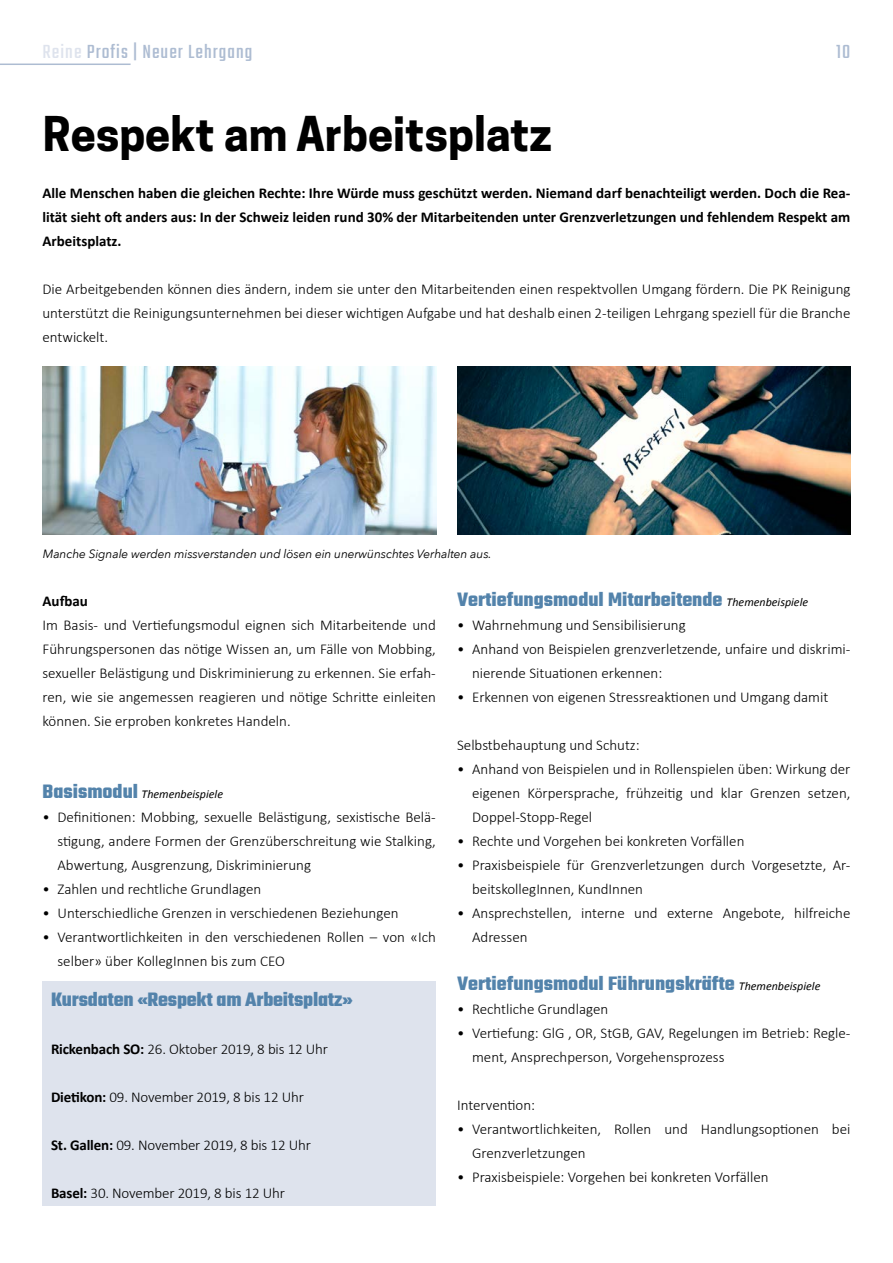
<style>
.page{position:relative;width:893px;height:1263px;background:#fff}
.page>*{position:absolute;margin:0;border:0;box-sizing:border-box;transform-origin:0 0}
.t1{font:700 45px "Cooper Hewitt";color:#000}
.t2{font:700 21px "Teko";color:#5383ab}
.t3{font:21px "Teko";letter-spacing:.05em;color:#adbcd2}
.t4{font:300 15px/24px "Calibri";color:#000}
.t5{font:700 15px/24px "Calibri";color:#000;text-align:justify}
.t6{font:italic 12px "Avenir Next";letter-spacing:-.01em;color:#000}
.t7{font:italic 12px "Calibri";color:#000}
.s1{color:#dee3ed}
.s2{font-family:"Teko";font-weight:700;font-style:normal;font-size:21px;color:#5383ab}
.s3{font-weight:700}
.s4{font-family:"Calibri";font-weight:400;font-style:italic;font-size:12px;color:#000}
</style>
<div class="page">
<hr style="left:0;top:64px;width:131px;height:1px;background:#adbcd2">
<img style="left:43px;top:366px;width:393px;height:168px">
<img style="left:457px;top:366px;width:394px;height:168px">
<div style="left:43px;top:981px;width:393px;height:225px;background:#dee3ed"></div>
<h2 class="t3" style="left:43px;top:40px;width:211px"><span class="s1">Reine</span> Profis | Neuer Lehrgang</h2>
<h1 class="t1" style="left:43px;top:107px;width:511px">Respekt am Arbeitsplatz</h1>
<h2 class="t3" style="left:836px;top:40px;width:16px">10</h2>
<p class="t5" style="left:43px;top:181px;width:809px">Alle Menschen haben die gleichen Rechte: Ihre Würde muss geschützt werden. Niemand darf benachteiligt werden. Doch die Rea&shy;lität sieht oft anders aus: In der Schweiz leiden rund 30% der Mitarbeitenden unter Grenzverletzungen und fehlendem Respekt am Arbeitsplatz.</p>
<p class="t4" style="left:43px;top:276px;width:809px;text-align:justify">Die Arbeitgebenden können dies ändern, indem sie unter den Mitarbeitenden einen respektvollen Umgang fördern. Die PK Reinigung unterstützt die Reinigungsunternehmen bei dieser wichtigen Aufgabe und hat deshalb einen 2-teiligen Lehrgang speziell für die Branche entwickelt.</p>
<p class="t6" style="left:43px;top:544px;width:450px">Manche Signale werden missverstanden und lösen ein unerwünschtes Verhalten aus.</p>
<p class="t5" style="left:43px;top:589px;width:47px">Aufbau</p>
<p class="t4" style="left:43px;top:612px;width:395px;text-align:justify">Im Basis- und Vertiefungsmodul eignen sich Mitarbeitende und Führungspersonen das nötige Wissen an, um Fälle von Mobbing, sexueller Belästigung und Diskriminierung zu erkennen. Sie erfah&shy;ren, wie sie angemessen reagieren und nötige Schritte einleiten können. Sie erproben konkretes Handeln.</p>
<p class="t7" style="left:43px;top:786px;width:182px"><span class="s2">Basismodul</span> Themenbeispiele</p>
<p class="t4" style="left:58px;top:804px;width:380px;text-align:justify;text-indent:-15px">• Definitionen: Mobbing, sexuelle Belästigung, sexistische Belä&shy;stigung, andere Formen der Grenzüberschreitung wie Stalking, Abwertung, Ausgrenzung, Diskriminierung</p>
<p class="t4" style="left:43px;top:876px;width:220px">• Zahlen und rechtliche Grundlagen</p>
<p class="t4" style="left:43px;top:900px;width:358px">• Unterschiedliche Grenzen in verschiedenen Beziehungen</p>
<p class="t4" style="left:58px;top:924px;width:380px;text-indent:-15px">• Verantwortlichkeiten in den verschiedenen Rollen – von «Ich selber» über KollegInnen bis zum CEO</p>
<h2 class="t2" style="left:51px;top:985px;width:303px">Kursdaten «Respekt am Arbeitsplatz»</h2>
<p class="t4" style="left:51px;top:1036px;width:279px"><span class="s3">Rickenbach SO:</span> 26. Oktober 2019, 8 bis 12 Uhr</p>
<p class="t4" style="left:51px;top:1084px;width:254px"><span class="s3">Dietikon:</span> 09. November 2019, 8 bis 12 Uhr</p>
<p class="t4" style="left:51px;top:1132px;width:261px"><span class="s3">St. Gallen:</span> 09. November 2019, 8 bis 12 Uhr</p>
<p class="t4" style="left:51px;top:1180px;width:236px"><span class="s3">Basel:</span> 30. November 2019, 8 bis 12 Uhr</p>
<h2 class="t2" style="left:457px;top:586px;width:353px">Vertiefungsmodul Mitarbeitende <span class="s4">Themenbeispiele</span></h2>
<p class="t4" style="left:457px;top:612px;width:230px">• Wahrnehmung und Sensibilisierung</p>
<p class="t4" style="left:472px;top:636px;width:380px;text-indent:-15px">• Anhand von Beispielen grenzverletzende, unfaire und diskrimi&shy;nierende Situationen erkennen:</p>
<p class="t4" style="left:457px;top:684px;width:373px">• Erkennen von eigenen Stressreaktionen und Umgang damit</p>
<p class="t4" style="left:457px;top:732px;width:184px">Selbstbehauptung und Schutz:</p>
<p class="t4" style="left:472px;top:756px;width:380px;text-align:justify;text-indent:-15px">• Anhand von Beispielen und in Rollenspielen üben: Wirkung der eigenen Körpersprache, frühzeitig und klar Grenzen setzen, Doppel-Stopp-Regel</p>
<p class="t4" style="left:457px;top:828px;width:289px">• Rechte und Vorgehen bei konkreten Vorfällen</p>
<p class="t4" style="left:472px;top:852px;width:380px;text-indent:-15px">• Praxisbeispiele für Grenzverletzungen durch Vorgesetzte, Ar&shy;beitskollegInnen, KundInnen</p>
<p class="t4" style="left:472px;top:900px;width:380px;text-indent:-15px">• Ansprechstellen, interne und externe Angebote, hilfreiche<br>Adressen</p>
<h2 class="t2" style="left:457px;top:970px;width:365px">Vertiefungsmodul Führungskräfte <span class="s4">Themenbeispiele</span></h2>
<p class="t4" style="left:457px;top:996px;width:153px">• Rechtliche Grundlagen</p>
<p class="t4" style="left:472px;top:1020px;width:380px;text-indent:-15px">• Vertiefung: GlG , OR, StGB, GAV, Regelungen im Betrieb: Regle&shy;ment, Ansprechperson, Vorgehensprozess</p>
<p class="t4" style="left:457px;top:1092px;width:80px">Intervention:</p>
<p class="t4" style="left:472px;top:1116px;width:380px;text-indent:-15px">• Verantwortlichkeiten, Rollen und Handlungsoptionen bei<br>Grenzverletzungen</p>
<p class="t4" style="left:457px;top:1164px;width:313px">• Praxisbeispiele: Vorgehen bei konkreten Vorfällen</p>
</div>
